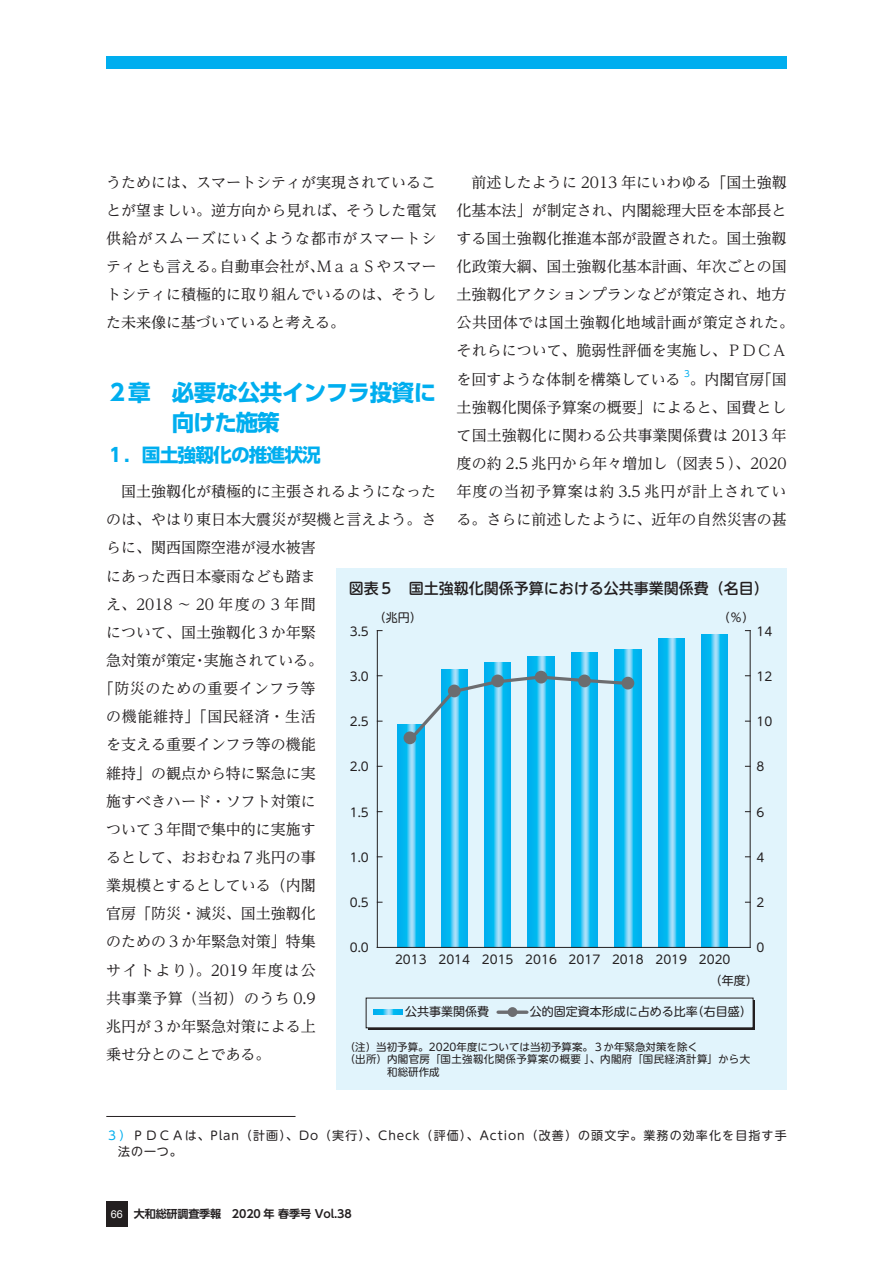
<style>
.page{position:relative;width:893px;height:1263px;background:#fff}
.page>*{position:absolute;margin:0;border:0;box-sizing:border-box;transform-origin:0 0}
.t1{font:700 22.5px/30px "UD Shin Go Pr 6";letter-spacing:-.02em;color:#00aeef}
.t2{font:700 18.75px "UD Shin Go Pr 6";letter-spacing:-.05em;color:#00aeef}
.t3{font:15px/28.2px "UD Reimin Pr 6";color:#231f20;text-align:justify}
.t4{font:500 15px "UD Shin M Go Pr 6";color:#231f20}
.t5{font:15px "UD Reimin Pr 6";letter-spacing:.1em;color:#231f20}
.t6{font:15px "UD Reimin Pr 6";letter-spacing:.095em;color:#231f20}
.t7{font:15px "UD Reimin Pr 6";letter-spacing:.025em;color:#231f20}
.t8{font:15px "UD Reimin Pr 6";letter-spacing:.035em;color:#231f20}
.t9{font:15px "UD Reimin Pr 6";letter-spacing:.045em;color:#231f20}
.t10{font:12px "UD Shin M Go Pr 6";color:#231f20}
.t11{font:12px/16.5px "UD Shin M Go Pr 6";letter-spacing:.095em;color:#231f20}
.t12{font:700 11.1px "UD Shin Go Pr 6 De";letter-spacing:-.01em;color:#231f20}
.t13{font:10.5px "UD Shin M Go Pr 6";color:#231f20}
.t14{font:10.5px "UD Shin M Go Pr 6";letter-spacing:.03em;color:#231f20}
.t15{font:8.7px "UD Shin M Go Pr 6";color:#00aeef}
.s1{color:#00aeef}
.s2{font-family:"Arial";font-weight:400;font-size:10.8px;color:#fff}
</style>
<div class="page">
<div style="left:106px;top:56px;width:681px;height:13px;background:#00aeef"></div>
<div style="left:106px;top:1201px;width:22px;height:26px;background:#231f20"></div>
<hr style="left:106px;top:1116px;width:190px;height:1px;background:#231f20">
<div style="left:336px;top:568px;width:451px;height:522px;background:#e1f4fc"></div>
<div style="left:368px;top:1000px;width:387px;height:30px;background:#231f20"></div>
<div style="left:366px;top:998px;width:387px;height:30px;background:#e1f4fc"></div>
<svg style="left:702px;top:635px;width:26px;height:312px;background:#26bef1"></svg>
<svg style="left:658px;top:639px;width:26px;height:308px;background:#26bef1"></svg>
<svg style="left:615px;top:649px;width:26px;height:298px;background:#24bdf1"></svg>
<svg style="left:571px;top:653px;width:27px;height:294px;background:#25bdf1"></svg>
<svg style="left:528px;top:656px;width:26px;height:291px;background:#26bef1"></svg>
<svg style="left:485px;top:662px;width:26px;height:285px;background:#26bef1"></svg>
<svg style="left:441px;top:670px;width:26px;height:277px;background:#26bef1"></svg>
<svg style="left:398px;top:724px;width:26px;height:223px;background:#25bef1"></svg>
<hr style="left:377px;top:947px;width:373px;height:1px;background:#231f20">
<svg style="left:405px;top:674px;width:225px;height:70px"></svg>
<div style="left:404px;top:731px;width:12px;height:13px;background:#6b6d70;border-radius:50%"></div>
<div style="left:448px;top:684px;width:13px;height:13px;background:#6b6d70;border-radius:50%"></div>
<div style="left:491px;top:674px;width:13px;height:13px;background:#6b6d70;border-radius:50%"></div>
<div style="left:535px;top:671px;width:12px;height:12px;background:#6b6d70;border-radius:50%"></div>
<div style="left:578px;top:674px;width:13px;height:13px;background:#6b6d70;border-radius:50%"></div>
<div style="left:621px;top:677px;width:13px;height:12px;background:#6b6d70;border-radius:50%"></div>
<svg style="left:373px;top:1009px;width:29px;height:6px"></svg>
<svg style="left:498px;top:1010px;width:29px;height:4px"></svg>
<div style="left:508px;top:1007px;width:9px;height:10px;background:#6c6d70;border-radius:50%"></div>
<hr style="left:377px;top:631px;width:1px;height:316px;background:#231f20">
<hr style="left:750px;top:631px;width:1px;height:316px;background:#231f20">
<p class="t3" style="left:457px;top:167px;width:339px;text-align:left;text-indent:15px">前述したように 2013 年にいわゆる「国土強靱化基本法」が制定され、内閣総理大臣を本部長とする国土強靱化推進本部が設置された。国土強靱化政策大綱、国土強靱化基本計画、年次ごとの国土強靱化アクションプランなどが策定され、地方公共団体では国土強靱化地域計画が策定された。それらについて、脆弱性評価を実施し、ＰＤＣＡを回すような体制を構築している</p>
<p class="t3" style="left:106px;top:167px;width:332px">うためには、スマートシティが実現されていることが望ましい。逆方向から見れば、そうした電気供給がスムーズにいくような都市がスマートシティとも言える。自動車会社が、ＭａａＳやスマートシティに積極的に取り組んでいるのは、そうした未来像に基づいていると考える。</p>
<p class="t15" style="left:684px;top:367px;width:7px">3</p>
<p class="t3" style="left:457px;top:364px;width:332px;text-indent:233px">。内閣官房「国土強靱化関係予算案の概要」によると、国費として国土強靱化に関わる公共事業関係費は 2013 年度の約 2.5 兆円から年々増加し（図表５）、2020年度の当初予算案は約 3.5 兆円が計上されている。さらに前述したように、近年の自然災害の甚</p>
<h1 class="t1" style="left:172px;top:377px;width:266px;text-indent:-65px">２章　必要な公共インフラ投資に向けた施策</h1>
<p class="t2" style="left:106px;top:439px;width:216px">１．国土強靱化の推進状況</p>
<p class="t3" style="left:121px;top:477px;width:317px">国土強靱化が積極的に主張されるようになった</p>
<p class="t3" style="left:106px;top:505px;width:332px">のは、やはり東日本大震災が契機と言えよう。さ</p>
<p class="t3" style="left:106px;top:533px;width:211px">らに、関西国際空港が浸水被害</p>
<p class="t3" style="left:106px;top:561px;width:211px">にあった西日本豪雨なども踏ま</p>
<p class="t5" style="left:106px;top:592px;width:211px">え、2018 ～ 20 年度の３年間</p>
<p class="t3" style="left:106px;top:618px;width:211px">について、国土強靱化３か年緊</p>
<p class="t3" style="left:106px;top:646px;width:218px">急対策が策定・実施されている。</p>
<p class="t8" style="left:99px;top:676px;width:218px">「防災のための重要インフラ等</p>
<p class="t9" style="left:106px;top:704px;width:211px">の機能維持」「国民経済・生活</p>
<p class="t3" style="left:106px;top:730px;width:211px">を支える重要インフラ等の機能</p>
<p class="t3" style="left:106px;top:758px;width:211px">維持」の観点から特に緊急に実</p>
<p class="t3" style="left:106px;top:786px;width:211px">施すべきハード・ソフト対策に</p>
<p class="t3" style="left:106px;top:815px;width:211px">ついて３年間で集中的に実施す</p>
<p class="t3" style="left:106px;top:843px;width:211px">るとして、おおむね７兆円の事</p>
<p class="t3" style="left:106px;top:871px;width:211px">業規模とするとしている（内閣</p>
<p class="t3" style="left:106px;top:899px;width:211px">官房「防災・減災、国土強靱化</p>
<p class="t3" style="left:106px;top:927px;width:211px">のための３か年緊急対策」特集</p>
<p class="t6" style="left:106px;top:958px;width:211px">サイトより）。2019 年度は公</p>
<p class="t7" style="left:106px;top:986px;width:211px">共事業予算（当初）のうち 0.9</p>
<p class="t3" style="left:106px;top:1012px;width:211px">兆円が３か年緊急対策による上</p>
<p class="t3" style="left:106px;top:1040px;width:166px">乗せ分とのことである。</p>
<p class="t4" style="left:349px;top:575px;width:422px">図表５　国土強靱化関係予算における公共事業関係費（名目）</p>
<p class="t10" style="left:374px;top:608px;width:49px">（兆円）</p>
<p class="t10" style="left:718px;top:608px;width:37px">（％）</p>
<p class="t10" style="left:350px;top:621px;width:21px">3.5</p>
<p class="t10" style="left:757px;top:621px;width:17px">14</p>
<p class="t10" style="left:350px;top:666px;width:21px">3.0</p>
<p class="t10" style="left:757px;top:666px;width:17px">12</p>
<p class="t10" style="left:350px;top:712px;width:21px">2.5</p>
<p class="t10" style="left:757px;top:712px;width:17px">10</p>
<p class="t10" style="left:350px;top:757px;width:21px">2.0</p>
<p class="t10" style="left:757px;top:757px;width:9px">8</p>
<p class="t10" style="left:350px;top:802px;width:21px">1.5</p>
<p class="t10" style="left:757px;top:802px;width:9px">6</p>
<p class="t10" style="left:350px;top:847px;width:21px">1.0</p>
<p class="t10" style="left:757px;top:847px;width:9px">4</p>
<p class="t10" style="left:350px;top:893px;width:21px">0.5</p>
<p class="t10" style="left:757px;top:893px;width:9px">2</p>
<p class="t10" style="left:350px;top:938px;width:21px">0.0</p>
<p class="t10" style="left:757px;top:938px;width:9px">0</p>
<p class="t10" style="left:395px;top:950px;width:337px">2013 2014 2015 2016 2017 2018 2019 2020</p>
<p class="t10" style="left:710px;top:970px;width:49px">（年度）</p>
<p class="t10" style="left:405px;top:1002px;width:85px">公共事業関係費</p>
<p class="t10" style="left:530px;top:1002px;width:223px">公的固定資本形成に占める比率（右目盛）</p>
<p class="t13" style="left:345px;top:1038px;width:355px">（注）当初予算。2020年度については当初予算案。３か年緊急対策を除く</p>
<p class="t14" style="left:345px;top:1051px;width:407px">（出所）内閣官房「国土強靱化関係予算案の概要」、内閣府「国民経済計算」から大</p>
<p class="t13" style="left:387px;top:1063px;width:54px">和総研作成</p>
<p class="t11" style="left:118px;top:1126px;width:670px;text-indent:-12px"><span class="s1">3 ）</span>ＰＤＣＡは、Plan（計画）、Do（実行）、Check（評価）、Action（改善）の頭文字。業務の効率化を目指す手法の一つ。</p>
<p class="t12" style="left:111px;top:1205px;width:242px"><span class="s2">66</span> 大和総研調査季報　2020 年 春季号 Vol.38</p>
</div>
